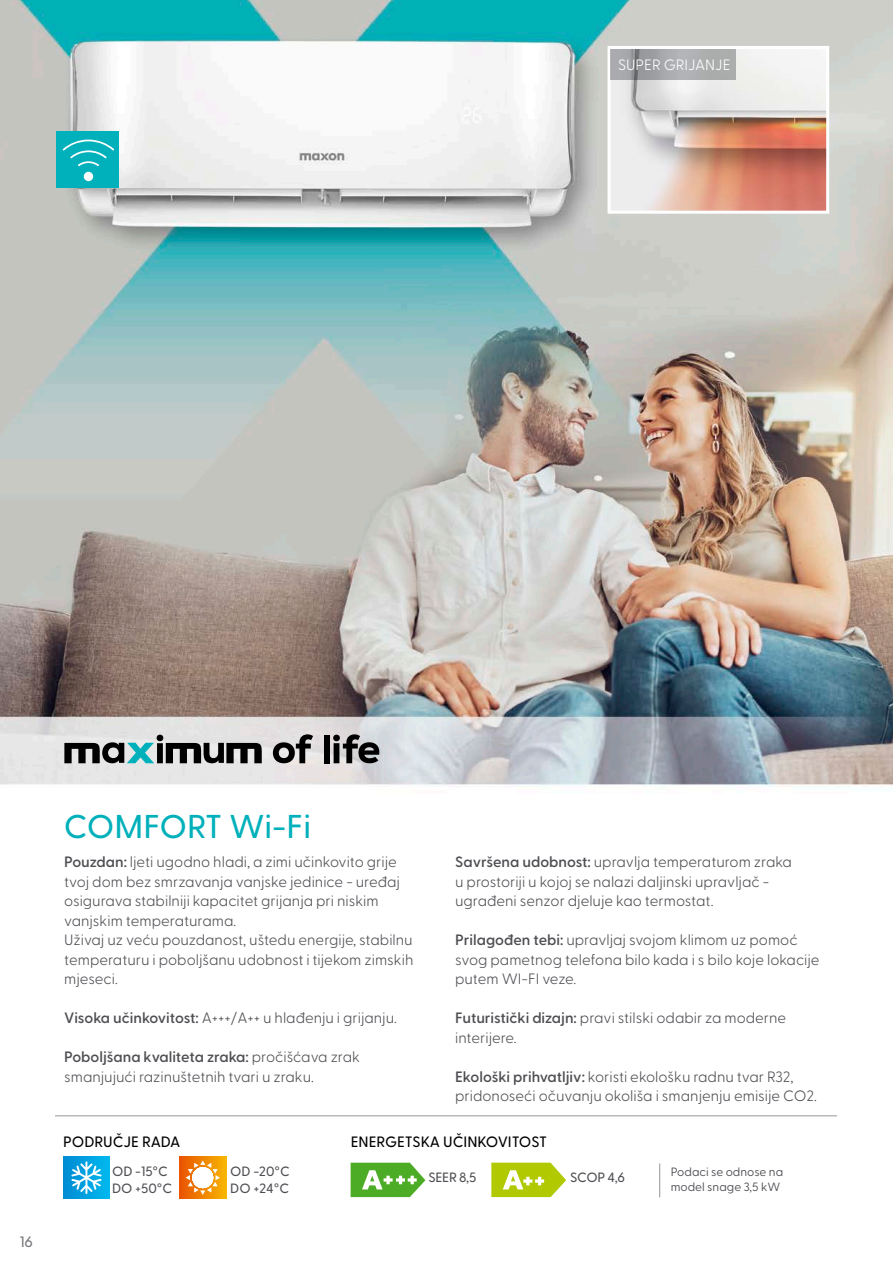
<style>
.page{position:relative;width:893px;height:1263px;background:#fff}
.page>*{position:absolute;margin:0;border:0;box-sizing:border-box;transform-origin:0 0}
.t1{font:500 33px "Greycliff CF";letter-spacing:-.005em;color:#00b0ba}
.t2{font:300 15px/19.5px "Greycliff CF";color:#4f4e53}
.t3{font:500 15px "Greycliff CF";color:#000}
.t4{font:300 15px "Greycliff CF";color:#fff}
.t5{font:500 15px "Greycliff CF";color:#76767a}
.t6{font:500 13.5px/16.5px "Greycliff CF";color:#4f4e53}
.t7{font:12px/15px "Greycliff CF";color:#4f4e53}
.s1{font-weight:600}
</style>
<div class="page">
<img style="left:0;top:0;width:893px;height:1199px">
<div style="left:57px;top:131px;width:62px;height:57px;background:#00b0ba"></div>
<svg style="left:63px;top:140px;width:51px;height:26px"></svg>
<div style="left:84px;top:172px;width:9px;height:9px;background:#fff;border-radius:50%"></div>
<img style="left:612px;top:50px;width:213px;height:160px">
<div style="left:608px;top:46px;width:221px;height:168px;border:3px solid #fff"></div>
<svg style="left:610px;top:49px;width:125px;height:31px;background:#a6a7aa"></svg>
<svg style="left:273px;top:734px;width:40px;height:29px"></svg>
<div style="left:324px;top:735px;width:6px;height:28px;background:#000"></div>
<svg style="left:333px;top:733px;width:47px;height:30px"></svg>
<svg style="left:64px;top:733px;width:198px;height:30px;background:#828b8b"></svg>
<hr style="left:55px;top:1115px;width:782px;height:1px;background:#97979c">
<div style="left:63px;top:1156px;width:47px;height:43px;background:linear-gradient(to right,#008bd3,#00b9ef)"></div>
<svg style="left:71px;top:1161px;width:31px;height:33px"></svg>
<div style="left:179px;top:1156px;width:47px;height:43px;background:linear-gradient(to right,#e95200,#f7b500)"></div>
<svg style="left:186px;top:1160px;width:34px;height:35px"></svg>
<hr style="left:659px;top:1163px;width:1px;height:34px;background:#97979c">
<svg style="left:351px;top:1163px;width:74px;height:34px"></svg>
<svg style="left:491px;top:1163px;width:75px;height:34px"></svg>
<p class="t4" style="left:618px;top:54px;width:114px">SUPER GRIJANJE</p>
<p class="t5" style="left:20px;top:1231px;width:15px">16</p>
<h1 class="t1" style="left:64px;top:801px;width:249px">COMFORT Wi-Fi</h1>
<p class="t2" style="left:64px;top:851px;width:351px"><span class="s1">Pouzdan:</span> ljeti ugodno hladi, a zimi učinkovito grije tvoj dom bez smrzavanja vanjske jedinice - uređaj osigurava stabilniji kapacitet grijanja pri niskim vanjskim temperaturama.<br>Uživaj uz veću pouzdanost, uštedu energije, stabilnu temperaturu i poboljšanu udobnost i tijekom zimskih mjeseci.</p>
<p class="t2" style="left:64px;top:1007px;width:334px"><span class="s1">Visoka učinkovitost:</span> A+++/A++ u hlađenju i grijanju.</p>
<p class="t2" style="left:64px;top:1046px;width:297px"><span class="s1">Poboljšana kvaliteta zraka:</span> pročišćava zrak smanjujući razinuštetnih tvari u zraku.</p>
<p class="t2" style="left:455px;top:851px;width:338px"><span class="s1">Savršena udobnost:</span> upravlja temperaturom zraka u prostoriji u kojoj se nalazi daljinski upravljač - ugrađeni senzor djeluje kao termostat.</p>
<p class="t2" style="left:455px;top:929px;width:366px"><span class="s1">Prilagođen tebi:</span> upravljaj svojom klimom uz pomoć svog pametnog telefona bilo kada i s bilo koje lokacije putem WI-FI veze.</p>
<p class="t2" style="left:455px;top:1007px;width:333px"><span class="s1">Futuristički dizajn:</span> pravi stilski odabir za moderne interijere.</p>
<p class="t2" style="left:455px;top:1066px;width:363px"><span class="s1">Ekološki prihvatljiv:</span> koristi ekološku radnu tvar R32, pridonoseći očuvanju okoliša i smanjenju emisije CO2.</p>
<p class="t3" style="left:63px;top:1131px;width:119px">PODRUČJE RADA</p>
<p class="t6" style="left:112px;top:1162px;width:62px">OD -15°C<br>DO +50°C</p>
<p class="t6" style="left:230px;top:1162px;width:61px">OD -20°C<br>DO +24°C</p>
<p class="t3" style="left:351px;top:1131px;width:198px">ENERGETSKA UČINKOVITOST</p>
<p class="t6" style="left:428px;top:1168px;width:49px">SEER 8,5</p>
<p class="t6" style="left:570px;top:1168px;width:56px">SCOP 4,6</p>
<p class="t7" style="left:671px;top:1163px;width:114px">Podaci se odnose na model snage 3,5 kW</p>
</div>
